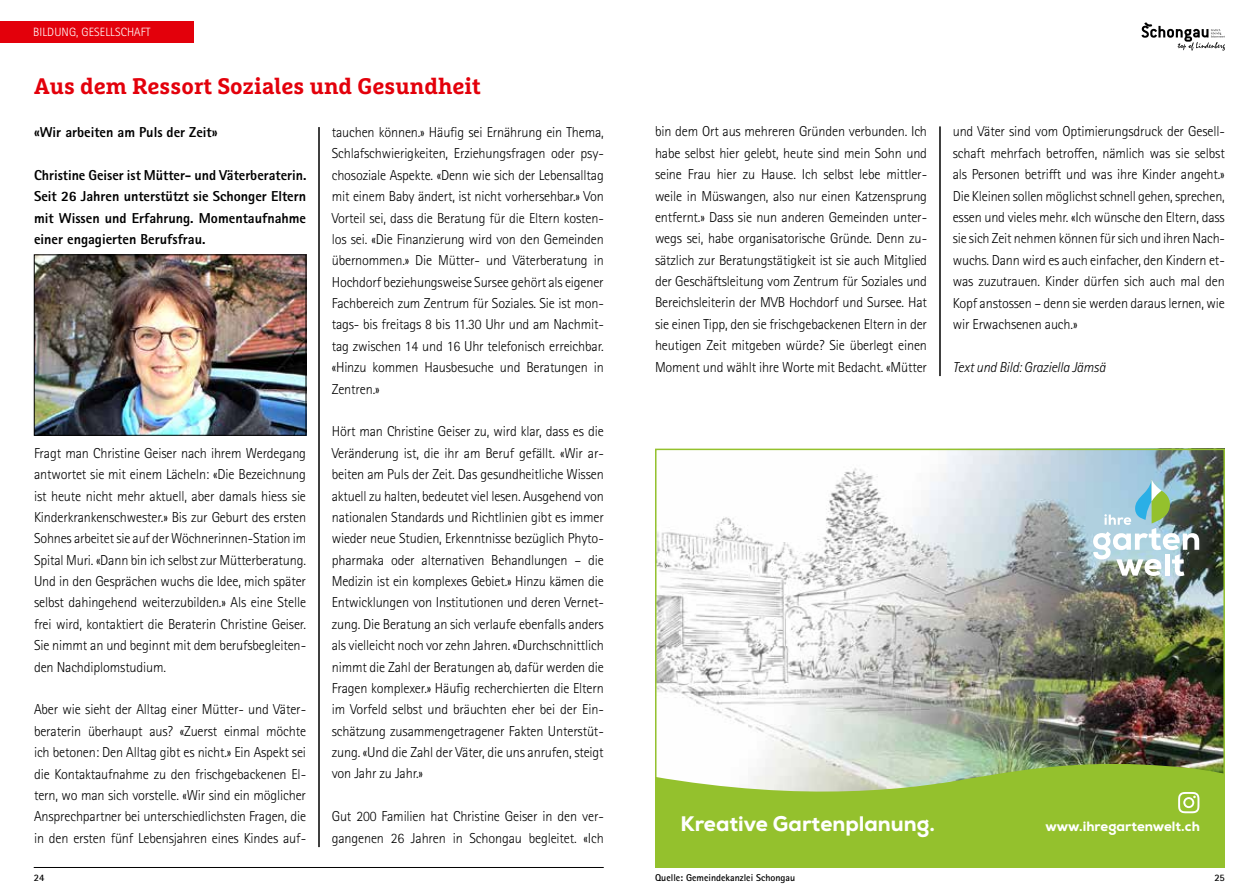
<style>
.page{position:relative;width:1259px;height:893px;background:#fff}
.page>*{position:absolute;margin:0;border:0;box-sizing:border-box;transform-origin:0 0}
.t1{font:700 22.5px "Marselis Slab Pro";color:#e3000b}
.t2{font:800 21px "Nexa";color:#fff}
.t3{font:300 14.4px/21.3px "Rotis Sans Serif Std";letter-spacing:-.01em;color:#000;text-align:justify}
.t4{font:800 14.4px/21.3px "Rotis Sans Serif Std";color:#000;text-align:justify}
.t5{font:italic 300 14.4px "Rotis Sans Serif Std";letter-spacing:-.01em;color:#000}
.t6{font:800 13.5px "Nexa";color:#fff}
.t7{font:300 12px "Rotis Sans Serif Std";letter-spacing:.01em;color:#fff}
.t8{font:700 9.9px "Rotis Sans Serif Std";color:#000}
</style>
<div class="page">
<hr style="left:34px;top:867px;width:570px;height:1px;background:#000">
<div style="left:0;top:21px;width:193px;height:22px;background:#e3000b"></div>
<svg style="left:1141px;top:22px;width:84px;height:29px"></svg>
<hr style="left:319px;top:127px;width:1px;height:720px;background:#000">
<hr style="left:939px;top:126px;width:1px;height:250px;background:#000">
<img style="left:36px;top:257px;width:268px;height:176px">
<div style="left:34px;top:255px;width:272px;height:180px;border:1px solid #000"></div>
<img style="left:658px;top:452px;width:564px;height:309px">
<svg style="left:658px;top:761px;width:564px;height:103px;background:#9ec548"></svg>
<div style="left:655px;top:449px;width:570px;height:418px;border:2px solid #94c12d"></div>
<img style="left:1093px;top:479px;width:106px;height:97px">
<svg style="left:1178px;top:792px;width:21px;height:21px"></svg>
<p class="t7" style="left:33px;top:25px;width:119px">BILDUNG, GESELLSCHAFT</p>
<h1 class="t1" style="left:34px;top:72px;width:448px">Aus dem Ressort Soziales und Gesundheit</h1>
<p class="t4" style="left:34px;top:121px;width:185px">«Wir arbeiten am Puls der Zeit»</p>
<p class="t4" style="left:34px;top:164px;width:274px">Christine Geiser ist Mütter- und Väterberaterin.<br>Seit 26 Jahren unterstützt sie Schonger Eltern mit Wissen und Erfahrung. Momentaufnahme einer engagierten Berufsfrau.</p>
<p class="t3" style="left:34px;top:442px;width:274px">Fragt man Christine Geiser nach ihrem Werdegang antwortet sie mit einem Lächeln: «Die Bezeichnung ist heute nicht mehr aktuell, aber damals hiess sie Kinderkrankenschwester.» Bis zur Geburt des ersten Sohnes arbeitet sie auf der Wöchnerinnen-Station im Spital Muri. «Dann bin ich selbst zur Mütterberatung.<br>Und in den Gesprächen wuchs die Idee, mich später selbst dahingehend weiterzubilden.» Als eine Stelle frei wird, kontaktiert die Beraterin Christine Geiser.<br>Sie nimmt an und beginnt mit dem berufsbegleiten&shy;den Nachdiplomstudium.</p>
<p class="t3" style="left:34px;top:699px;width:274px">Aber wie sieht der Alltag einer Mütter- und Väter&shy;beraterin überhaupt aus? «Zuerst einmal möchte ich betonen: Den Alltag gibt es nicht.» Ein Aspekt sei die Kontaktaufnahme zu den frischgebackenen El&shy;tern, wo man sich vorstelle. «Wir sind ein möglicher Ansprechpartner bei unterschiedlichsten Fragen, die in den ersten fünf Lebensjahren eines Kindes auf-</p>
<p class="t8" style="left:34px;top:871px;width:12px">24</p>
<p class="t3" style="left:332px;top:122px;width:274px">tauchen können.» Häufig sei Ernährung ein Thema, Schlafschwierigkeiten, Erziehungsfragen oder psy&shy;chosoziale Aspekte. «Denn wie sich der Lebensalltag mit einem Baby ändert, ist nicht vorhersehbar.» Von Vorteil sei, dass die Beratung für die Eltern kosten&shy;los sei. «Die Finanzierung wird von den Gemeinden übernommen.» Die Mütter- und Väterberatung in Hochdorf beziehungsweise Sursee gehört als eigener Fachbereich zum Zentrum für Soziales. Sie ist mon&shy;tags- bis freitags 8 bis 11.30 Uhr und am Nachmit&shy;tag zwischen 14 und 16 Uhr telefonisch erreichbar. «Hinzu kommen Hausbesuche und Beratungen in Zentren.»</p>
<p class="t3" style="left:332px;top:421px;width:274px">Hört man Christine Geiser zu, wird klar, dass es die Veränderung ist, die ihr am Beruf gefällt. «Wir ar&shy;beiten am Puls der Zeit. Das gesundheitliche Wissen aktuell zu halten, bedeutet viel lesen. Ausgehend von nationalen Standards und Richtlinien gibt es immer wieder neue Studien, Erkenntnisse bezüglich Phyto&shy;pharmaka oder alternativen Behandlungen – die Medizin ist ein komplexes Gebiet.» Hinzu kämen die Entwicklungen von Institutionen und deren Vernet&shy;zung. Die Beratung an sich verlaufe ebenfalls anders als vielleicht noch vor zehn Jahren. «Durchschnittlich nimmt die Zahl der Beratungen ab, dafür werden die Fragen komplexer.» Häufig recherchierten die Eltern im Vorfeld selbst und bräuchten eher bei der Ein&shy;schätzung zusammengetragener Fakten Unterstüt&shy;zung. «Und die Zahl der Väter, die uns anrufen, steigt von Jahr zu Jahr.»</p>
<p class="t3" style="left:332px;top:806px;width:274px">Gut 200 Familien hat Christine Geiser in den ver&shy;gangenen 26 Jahren in Schongau begleitet. «Ich</p>
<p class="t3" style="left:655px;top:121px;width:274px">bin dem Ort aus mehreren Gründen verbunden. Ich habe selbst hier gelebt, heute sind mein Sohn und seine Frau hier zu Hause. Ich selbst lebe mittler&shy;weile in Müswangen, also nur einen Katzensprung entfernt.» Dass sie nun anderen Gemeinden unter&shy;wegs sei, habe organisatorische Gründe. Denn zu&shy;sätzlich zur Beratungstätigkeit ist sie auch Mitglied der Geschäftsleitung vom Zentrum für Soziales und Bereichsleiterin der MVB Hochdorf und Sursee. Hat sie einen Tipp, den sie frischgebackenen Eltern in der heutigen Zeit mitgeben würde? Sie überlegt einen Moment und wählt ihre Worte mit Bedacht. «Mütter</p>
<p class="t3" style="left:952px;top:121px;width:274px">und Väter sind vom Optimierungsdruck der Gesell&shy;schaft mehrfach betroffen, nämlich was sie selbst als Personen betrifft und was ihre Kinder angeht.» Die Kleinen sollen möglichst schnell gehen, sprechen, essen und vieles mehr. «Ich wünsche den Eltern, dass sie sich Zeit nehmen können für sich und ihren Nach&shy;wuchs. Dann wird es auch einfacher, den Kindern et&shy;was zuzutrauen. Kinder dürfen sich auch mal den Kopf anstossen – denn sie werden daraus lernen, wie wir Erwachsenen auch.»</p>
<p class="t5" style="left:952px;top:358px;width:154px">Text und Bild: Graziella Jämsä</p>
<h2 class="t2" style="left:680px;top:810px;width:256px">Kreative Gartenplanung.</h2>
<p class="t6" style="left:1045px;top:817px;width:156px">www.ihregartenwelt.ch</p>
<p class="t8" style="left:655px;top:871px;width:142px">Quelle: Gemeindekanzlei Schongau</p>
<p class="t8" style="left:1214px;top:871px;width:12px">25</p>
</div>
